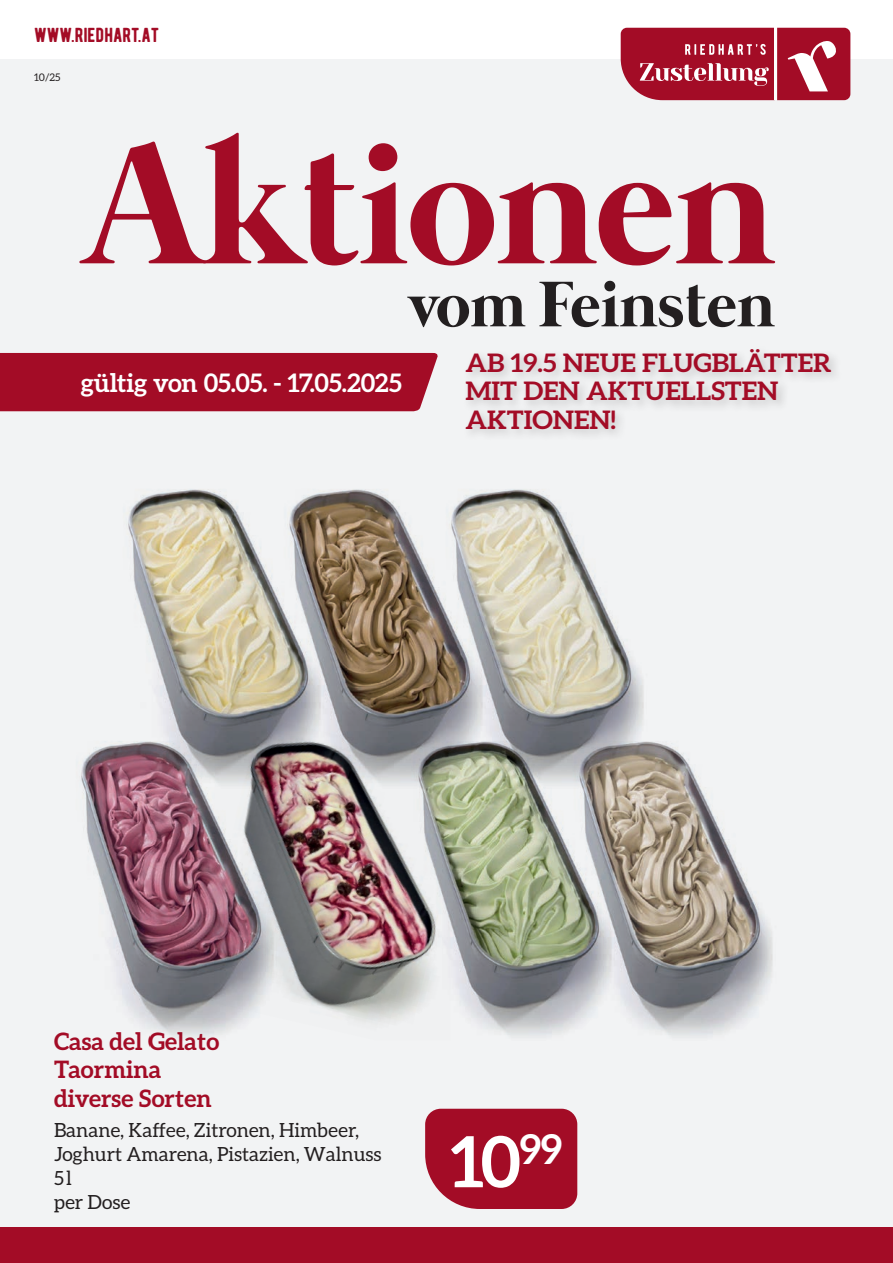
<style>
.page{position:relative;width:893px;height:1263px;background:#fff}
.page>*{position:absolute;margin:0;border:0;box-sizing:border-box;transform-origin:0 0}
.t1{font:700 174px "Mermaid";color:#a30c26}
.t2{font:700 70.5px "Aleo";color:#fff}
.t3{font:700 66px "Mermaid";color:#231f20}
.t4{font:700 25.5px/28.5px "Aleo";color:#a30c26;scale:1.05 1}
.t5{font:700 25.5px "Aleo";letter-spacing:-.015em;color:#fff}
.t6{font:700 24px/28.5px "Aleo";color:#a30c26}
.t7{font:20.25px "BERNIER Regular";color:#a30c26}
.t8{font:19.5px/24px "Aleo";color:#231f20}
.t9{font:10.5px "Aleo";color:#231f20}
</style>
<div class="page">
<div style="left:0;top:60px;width:893px;height:1203px;background:#f2f3f4"></div>
<div style="left:0;top:1227px;width:893px;height:36px;background:#a30c26"></div>
<svg style="left:621px;top:28px;width:229px;height:72px;background:#b13349"></svg>
<div style="left:0;top:353px;width:438px;height:58px;background:#a30c26"></div>
<div style="left:425px;top:1109px;width:152px;height:100px;background:#a30c26"></div>
<div style="left:462px;top:345px;width:381px;height:97px;background:#231f20;opacity:.22"></div>
<img style="left:128px;top:489px;width:134px;height:229px">
<img style="left:262px;top:489px;width:161px;height:229px">
<img style="left:423px;top:489px;width:221px;height:229px">
<img style="left:81px;top:718px;width:134px;height:318px">
<img style="left:215px;top:718px;width:176px;height:315px">
<img style="left:391px;top:718px;width:161px;height:318px">
<img style="left:552px;top:718px;width:221px;height:318px">
<p class="t7" style="left:34px;top:22px;width:127px">WWW.RIEDHART.AT</p>
<p class="t9" style="left:34px;top:71px;width:28px">10/25</p>
<h1 class="t1" style="left:85px;top:107px;width:691px">Aktionen</h1>
<h3 class="t3" style="left:409px;top:267px;width:367px">vom Feinsten</h3>
<h3 class="t5" style="left:81px;top:368px;width:323px">gültig von 05.05. - 17.05.2025</h3>
<h3 class="t4" style="left:465px;top:348px;width:350px">AB 19.5 NEUE FLUGBLÄTTER<br>MIT DEN AKTUELLSTEN<br>AKTIONEN!</h3>
<p class="t6" style="left:54px;top:1026px;width:167px">Casa del Gelato<br>Taormina diverse Sorten</p>
<p class="t8" style="left:54px;top:1118px;width:329px">Banane, Kaffee, Zitronen, Himbeer,<br>Joghurt Amarena, Pistazien, Walnuss<br>5l<br>per Dose</p>
<h2 class="t2" style="left:450px;top:1121px;width:114px">10<sup>99</sup></h2>
</div>
